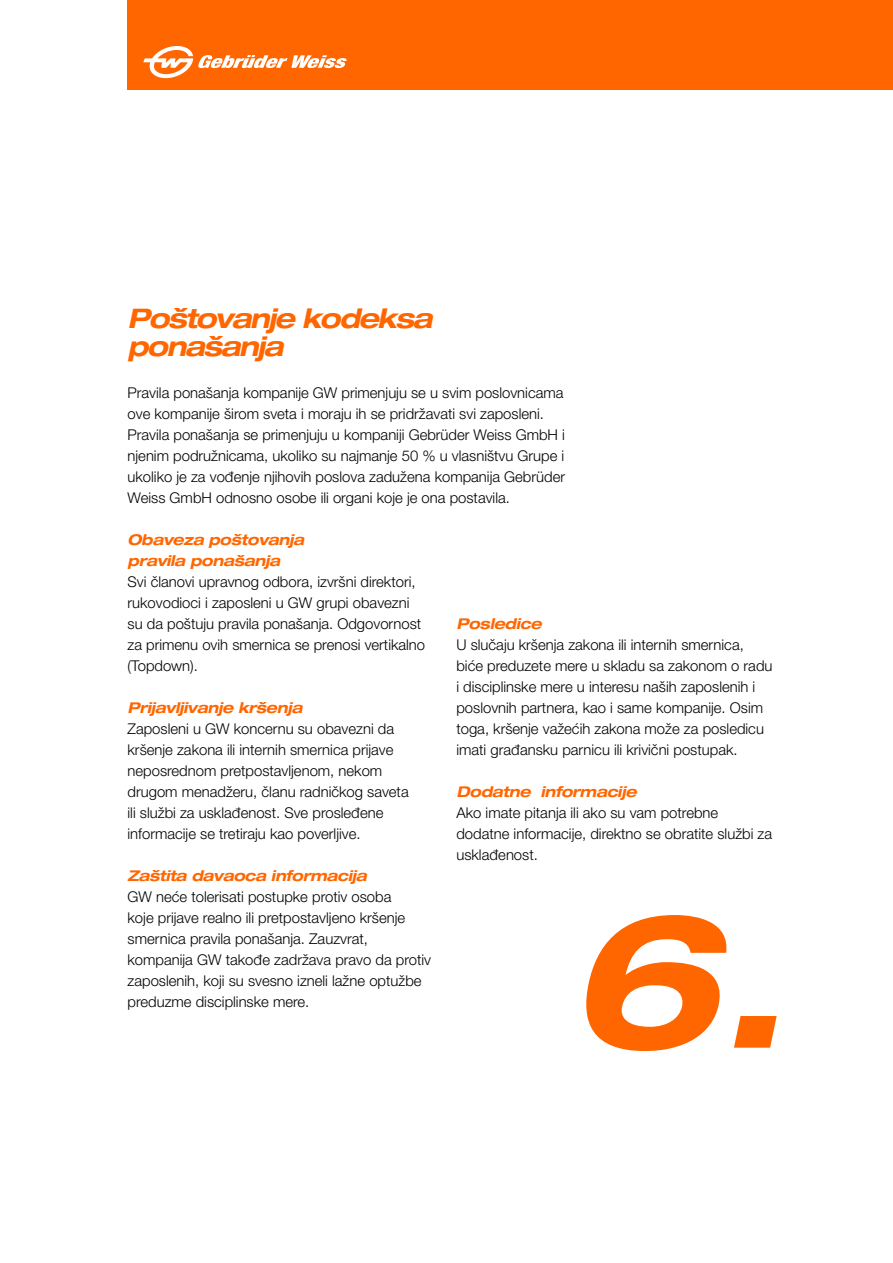
<style>
.page{position:relative;width:893px;height:1263px;background:#fff}
.page>*{position:absolute;margin:0;border:0;box-sizing:border-box;transform-origin:0 0}
.t1{font:italic 700 expanded 186.3px "Helvetica Neue LT Pro";color:#f60}
.t2{font:italic 700 expanded 27px/28.5px "Helvetica Neue LT Pro";letter-spacing:-.06em;color:#f60}
.t3{font:300 14.85px/21px "Helvetica Neue LT Pro";color:#000}
.t4{font:italic 700 expanded 14.85px/21px "Helvetica Neue LT Pro";letter-spacing:-.025em;color:#f60}
</style>
<div class="page">
<div style="left:128px;top:0;width:765px;height:89px;background:#f60"></div>
<svg style="left:143px;top:46px;width:204px;height:32px"></svg>
<h2 class="t2" style="left:128px;top:303px;width:306px">Poštovanje kodeksa ponašanja</h2>
<p class="t3" style="left:128px;top:382px;width:439px">Pravila ponašanja kompanije GW primenjuju se u svim poslovnicama ove kompanije širom sveta i moraju ih se pridržavati svi zaposleni.<br>Pravila ponašanja se primenjuju u kompaniji Gebrüder Weiss GmbH i njenim podružnicama, ukoliko su najmanje 50 % u vlasništvu Grupe i ukoliko je za vođenje njihovih poslova zadužena kompanija Gebrüder Weiss GmbH odnosno osobe ili organi koje je ona postavila.</p>
<p class="t4" style="left:128px;top:529px;width:178px">Obaveza poštovanja pravila ponašanja</p>
<p class="t3" style="left:128px;top:571px;width:299px">Svi članovi upravnog odbora, izvršni direktori, rukovodioci i zaposleni u GW grupi obavezni su da poštuju pravila ponašanja. Odgovornost za primenu ovih smernica se prenosi vertikalno (Topdown).</p>
<p class="t4" style="left:128px;top:697px;width:176px">Prijavljivanje kršenja</p>
<p class="t3" style="left:128px;top:718px;width:283px">Zaposleni u GW koncernu su obavezni da kršenje zakona ili internih smernica prijave neposrednom pretpostavljenom, nekom drugom menadžeru, članu radničkog saveta ili službi za usklađenost. Sve prosleđene informacije se tretiraju kao poverljive.</p>
<p class="t4" style="left:128px;top:865px;width:241px">Zaštita davaoca informacija</p>
<p class="t3" style="left:128px;top:886px;width:305px">GW neće tolerisati postupke protiv osoba<br>koje prijave realno ili pretpostavljeno kršenje smernica pravila ponašanja. Zauzvrat, kompanija GW takođe zadržava pravo da protiv zaposlenih, koji su svesno izneli lažne optužbe preduzme disciplinske mere.</p>
<p class="t4" style="left:456px;top:613px;width:87px">Posledice</p>
<p class="t3" style="left:456px;top:634px;width:318px">U slučaju kršenja zakona ili internih smernica, biće preduzete mere u skladu sa zakonom o radu i disciplinske mere u interesu naših zaposlenih i poslovnih partnera, kao i same kompanije. Osim toga, kršenje važećih zakona može za posledicu imati građansku parnicu ili krivični postupak.</p>
<p class="t4" style="left:456px;top:781px;width:182px">Dodatne informacije</p>
<p class="t3" style="left:456px;top:802px;width:317px">Ako imate pitanja ili ako su vam potrebne dodatne informacije, direktno se obratite službi za usklađenost.</p>
<h1 class="t1" style="left:566px;top:859px;width:222px">6.</h1>
</div>
